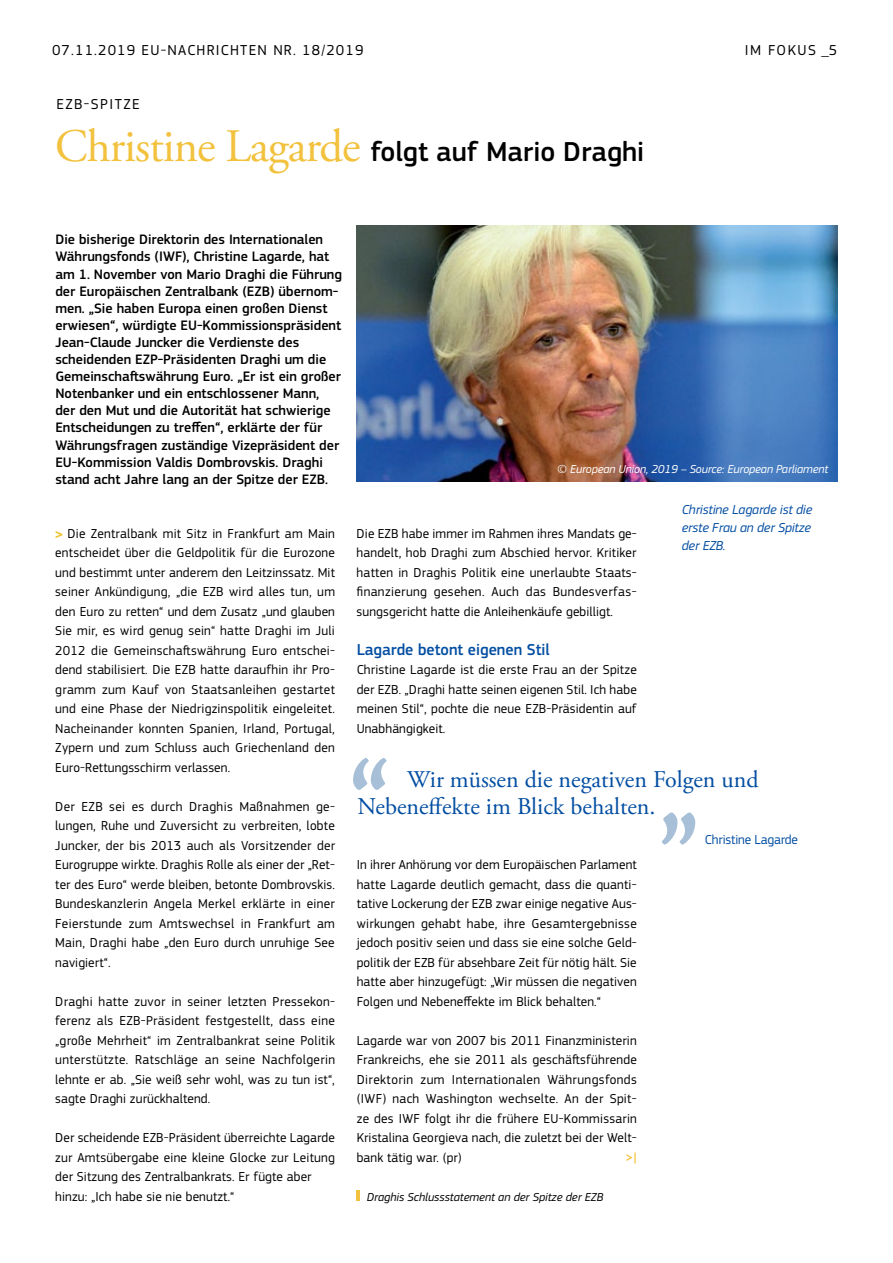
<style>
.page{position:relative;width:893px;height:1263px;background:#fff}
.page>*{position:absolute;margin:0;border:0;box-sizing:border-box;transform-origin:0 0}
.t1{font:144px "EC Square Sans Pro";color:#a7c0d7}
.t2{font:500 28.5px "EC Square Sans Pro";color:#000}
.t3{font:24px/27px "Adobe Garamond Pro";color:#034ea2}
.t4{font:500 16.5px "EC Square Sans Pro";color:#034ea2}
.t5{font:15px "EC Square Sans Pro";letter-spacing:.08em;color:#000}
.t6{font:500 14.25px/17.1px "EC Square Sans Pro";color:#000}
.t7{font:13.5px/19.5px "EC Square Sans Pro";letter-spacing:.01em;color:#000;text-align:justify}
.t8{font:italic 13.5px/18px "EC Square Sans Pro";letter-spacing:-.01em;color:#034ea2;text-align:justify}
.t9{font:13.5px "EC Square Sans Pro";letter-spacing:-.01em;color:#034ea2}
.t10{font:500 13.5px "EC Square Sans Pro";color:#f2c23e}
.t11{font:italic 12px "EC Square Sans Pro";letter-spacing:-.01em;color:#fff}
.t12{font:italic 12px "EC Square Sans Pro";color:#000}
.s1{font-family:"Adobe Garamond Pro";font-weight:400;font-size:46.5px;color:#f2c23e}
.s2{font-family:"Helvetica Neue LT";font-weight:700;font-stretch:condensed;color:#edc52a}
</style>
<div class="page">
<svg style="left:357px;top:1191px;width:3px;height:10px"></svg>
<img style="left:357px;top:226px;width:480px;height:255px">
<p class="t5" style="left:52px;top:42px;width:313px">07.11.2019 EU-NACHRICHTEN NR. 18/2019</p>
<p class="t5" style="left:56px;top:95px;width:83px">EZB-Spitze</p>
<h2 class="t2" style="left:55px;top:135px;width:591px"><span class="s1">Christine Lagarde</span> folgt auf Mario Draghi</h2>
<p class="t5" style="left:745px;top:41px;width:43px">im fokus</p>
<p class="t5" style="left:821px;top:41px;width:17px">_5</p>
<p class="t6" style="left:55px;top:231px;width:288px">Die bisherige Direktorin des Internationalen Währungsfonds (IWF), Christine Lagarde, hat am 1. November von Mario Draghi die Führung der Europäischen Zentralbank (EZB) übernom&shy;men. „Sie haben Europa einen großen Dienst erwiesen“, würdigte EU-Kommissionspräsident Jean-Claude Juncker die Verdienste des scheidenden EZP-Präsidenten Draghi um die Gemeinschaftswährung Euro. „Er ist ein großer Notenbanker und ein entschlossener Mann, der den Mut und die Autorität hat schwierige Entscheidungen zu treffen“, erklärte der für Währungsfragen zuständige Vizepräsident der EU-Kommission Valdis Dombrovskis. Draghi stand acht Jahre lang an der Spitze der EZB.</p>
<p class="t7" style="left:55px;top:524px;width:281px"><span class="s2">&gt;</span> Die Zentralbank mit Sitz in Frankfurt am Main entscheidet über die Geldpolitik für die Eurozone und bestimmt unter anderem den Leitzinssatz. Mit seiner Ankündigung, „die EZB wird alles tun, um den Euro zu retten“ und dem Zusatz „und glauben Sie mir, es wird genug sein“ hatte Draghi im Juli 2012 die Gemeinschaftswährung Euro entschei&shy;dend stabilisiert. Die EZB hatte daraufhin ihr Pro&shy;gramm zum Kauf von Staatsanleihen gestartet und eine Phase der Niedrigzinspolitik eingeleitet.<br>Nacheinander konnten Spanien, Irland, Portugal, Zypern und zum Schluss auch Griechenland den Euro-Rettungsschirm verlassen.</p>
<p class="t7" style="left:55px;top:797px;width:281px">Der EZB sei es durch Draghis Maßnahmen ge&shy;lungen, Ruhe und Zuversicht zu verbreiten, lobte Juncker, der bis 2013 auch als Vorsitzender der Eurogruppe wirkte. Draghis Rolle als einer der „Ret&shy;ter des Euro“ werde bleiben, betonte Dombrovskis.<br>Bundeskanzlerin Angela Merkel erklärte in einer Feierstunde zum Amtswechsel in Frankfurt am Main, Draghi habe „den Euro durch unruhige See navigiert“.</p>
<p class="t7" style="left:55px;top:992px;width:281px">Draghi hatte zuvor in seiner letzten Pressekon&shy;ferenz als EZB-Präsident festgestellt, dass eine „große Mehrheit“ im Zentralbankrat seine Politik unterstützte. Ratschläge an seine Nachfolgerin lehnte er ab. „Sie weiß sehr wohl, was zu tun ist“, sagte Draghi zurückhaltend.</p>
<p class="t7" style="left:55px;top:1128px;width:281px;text-align:left">Der scheidende EZB-Präsident überreichte Lagarde zur Amtsübergabe eine kleine Glocke zur Leitung der Sitzung des Zentralbankrats. Er fügte aber hinzu: „Ich habe sie nie benutzt.“</p>
<p class="t11" style="left:558px;top:462px;width:272px">© European Union, 2019 – Source: European Parliament</p>
<p class="t7" style="left:357px;top:524px;width:282px">Die EZB habe immer im Rahmen ihres Mandats ge&shy;handelt, hob Draghi zum Abschied hervor. Kritiker hatten in Draghis Politik eine unerlaubte Staats&shy;finanzierung gesehen. Auch das Bundesverfas&shy;sungsgericht hatte die Anleihenkäufe gebilligt.</p>
<p class="t4" style="left:357px;top:640px;width:195px">Lagarde betont eigenen Stil</p>
<p class="t7" style="left:357px;top:660px;width:282px">Christine Lagarde ist die erste Frau an der Spitze der EZB. „Draghi hatte seinen eigenen Stil. Ich habe meinen Stil“, pochte die neue EZB-Präsidentin auf Unabhängigkeit.</p>
<p class="t8" style="left:682px;top:501px;width:132px">Christine Lagarde ist die erste Frau an der Spitze der EZB.</p>
<h1 class="t1" style="left:347px;top:724px;width:46px">“</h1>
<h3 class="t3" style="left:357px;top:766px;width:403px;text-indent:50px">Wir müssen die negativen Folgen und<br>Nebeneffekte im Blick behalten.</h3>
<h1 class="t1" style="left:656px;top:694px;width:46px">„</h1>
<p class="t9" style="left:705px;top:831px;width:95px">Christine Lagarde</p>
<p class="t7" style="left:357px;top:855px;width:282px">In ihrer Anhörung vor dem Europäischen Parlament hatte Lagarde deutlich gemacht, dass die quanti&shy;tative Lockerung der EZB zwar einige negative Aus&shy;wirkungen gehabt habe, ihre Gesamtergebnisse jedoch positiv seien und dass sie eine solche Geld&shy;politik der EZB für absehbare Zeit für nötig hält. Sie hatte aber hinzugefügt: „Wir müssen die negativen Folgen und Nebeneffekte im Blick behalten.“</p>
<p class="t7" style="left:357px;top:1031px;width:282px">Lagarde war von 2007 bis 2011 Finanzministerin Frankreichs, ehe sie 2011 als geschäftsführende Direktorin zum Internationalen Währungsfonds (IWF) nach Washington wechselte. An der Spit&shy;ze des IWF folgt ihr die frühere EU-Kommissarin Kristalina Georgieva nach, die zuletzt bei der Welt&shy;bank tätig war. (pr)</p>
<p class="t10" style="left:626px;top:1149px;width:13px">&gt;|</p>
<p class="t12" style="left:367px;top:1190px;width:238px">Draghis Schlussstatement an der Spitze der EZB</p>
</div>
